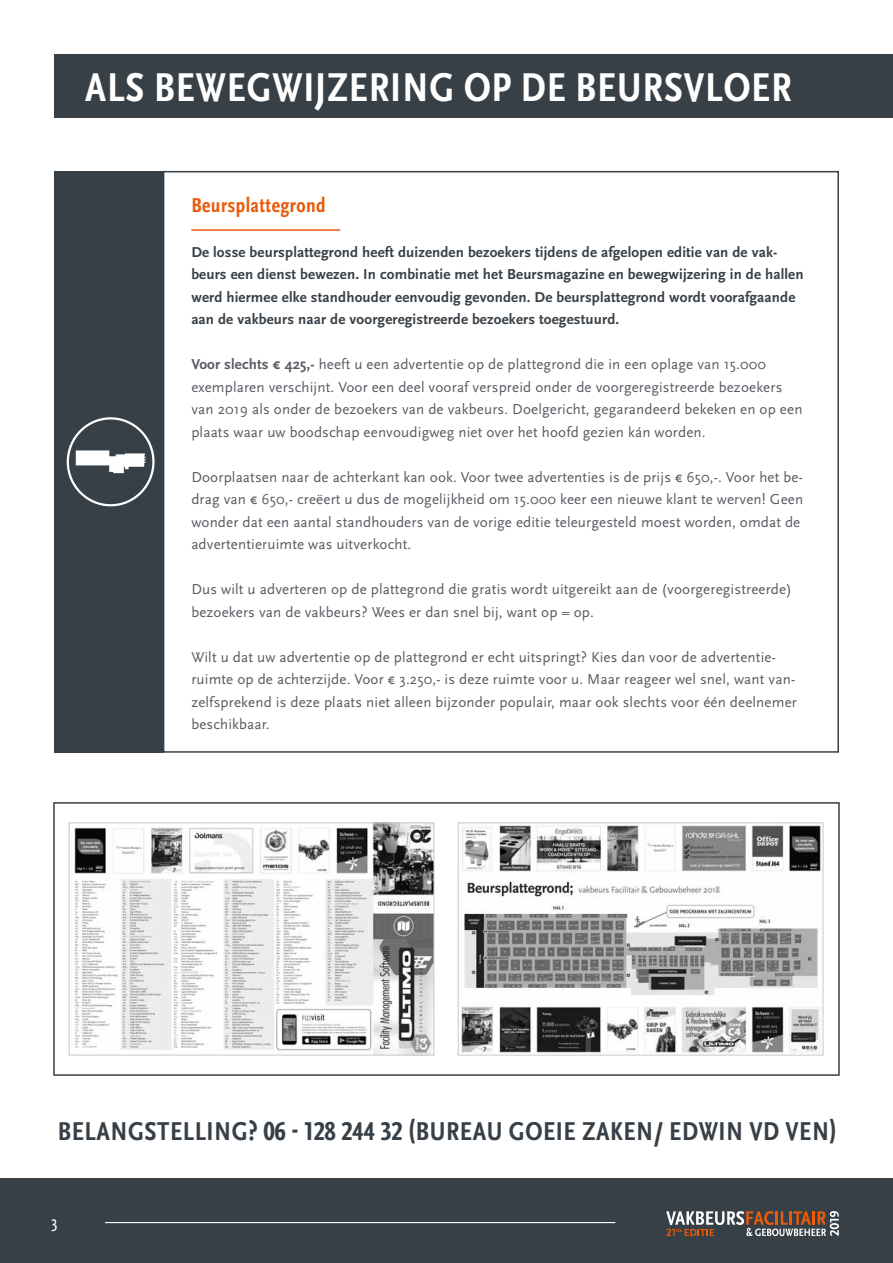
<style>
.page{position:relative;width:893px;height:1263px;background:#fff}
.page>*{position:absolute;margin:0;border:0;box-sizing:border-box;transform-origin:0 0}
.t1{font:700 condensed 42px "Scala Sans OT";letter-spacing:.02em;color:#fff}
.t2{font:700 condensed 27px "Scala Sans OT";letter-spacing:.02em;color:#384047}
.t3{font:700 condensed 21px "Scala Sans OT";letter-spacing:.02em;color:#e95b0c}
.t4{font:condensed 18px "Scala Sans OT";color:#fff}
.t5{font:15px/22.5px "Scala Sans OT";letter-spacing:.01em;color:#585b62}
.t6{font:700 15px/22.5px "Scala Sans OT";letter-spacing:.01em;color:#384047}
.s1{font-weight:700}
</style>
<div class="page">
<div style="left:0;top:1178px;width:893px;height:85px;background:#384047"></div>
<hr style="left:105px;top:1222px;width:510px;height:1px;background:#fff">
<svg style="left:666px;top:1211px;width:173px;height:25px"></svg>
<div style="left:54px;top:54px;width:839px;height:64px;background:#384047"></div>
<div style="left:54px;top:171px;width:110px;height:582px;background:#384047"></div>
<hr style="left:191px;top:229px;width:149px;height:2px;background:#e95b0c">
<div style="left:67px;top:417px;width:88px;height:89px;border:2px solid #fff;border-radius:50%"></div>
<svg style="left:76px;top:450px;width:69px;height:23px"></svg>
<div style="left:53px;top:802px;width:787px;height:274px;border:2px solid #384047"></div>
<img style="left:74px;top:825px;width:358px;height:228px">
<div style="left:69px;top:823px;width:365px;height:232px;border:1px solid #cacaca"></div>
<img style="left:461px;top:825px;width:360px;height:228px">
<div style="left:458px;top:823px;width:365px;height:232px;border:1px solid #cacaca"></div>
<h1 class="t1" style="left:85px;top:65px;width:708px">ALS BEWEGWIJZERING OP DE BEURSVLOER</h1>
<h3 class="t3" style="left:191px;top:193px;width:136px">Beursplattegrond</h3>
<p class="t6" style="left:191px;top:241px;width:614px">De losse beursplattegrond heeft duizenden bezoekers tijdens de afgelopen editie van de vak&shy;beurs een dienst bewezen. In combinatie met het Beursmagazine en bewegwijzering in de hallen werd hiermee elke standhouder eenvoudig gevonden. De beursplattegrond wordt voorafgaande aan de vakbeurs naar de voorgeregistreerde bezoekers toegestuurd.</p>
<p class="t5" style="left:191px;top:353px;width:613px"><span class="s1">Voor slechts € 425,-</span> heeft u een advertentie op de plattegrond die in een oplage van 15.000 exemplaren verschijnt. Voor een deel vooraf verspreid onder de voorgeregistreerde bezoekers van 2019 als onder de bezoekers van de vakbeurs. Doelgericht, gegarandeerd bekeken en op een plaats waar uw boodschap eenvoudigweg niet over het hoofd gezien kán worden.</p>
<p class="t5" style="left:191px;top:466px;width:613px">Doorplaatsen naar de achterkant kan ook. Voor twee advertenties is de prijs € 650,-. Voor het be&shy;drag van € 650,- creëert u dus de mogelijkheid om 15.000 keer een nieuwe klant te werven! Geen wonder dat een aantal standhouders van de vorige editie teleurgesteld moest worden, omdat de advertentieruimte was uitverkocht.</p>
<p class="t5" style="left:191px;top:578px;width:602px">Dus wilt u adverteren op de plattegrond die gratis wordt uitgereikt aan de (voorgeregistreerde) bezoekers van de vakbeurs? Wees er dan snel bij, want op = op.</p>
<p class="t5" style="left:191px;top:646px;width:607px">Wilt u dat uw advertentie op de plattegrond er echt uitspringt? Kies dan voor de advertentie&shy;ruimte op de achterzijde. Voor € 3.250,- is deze ruimte voor u. Maar reageer wel snel, want van&shy;zelfsprekend is deze plaats niet alleen bijzonder populair, maar ook slechts voor één deelnemer beschikbaar.</p>
<h2 class="t2" style="left:58px;top:1116px;width:781px">BELANGSTELLING? 06 - 128 244 32 (BUREAU GOEIE ZAKEN/ EDWIN VD VEN)</h2>
<p class="t4" style="left:51px;top:1212px;width:8px">3</p>
</div>
